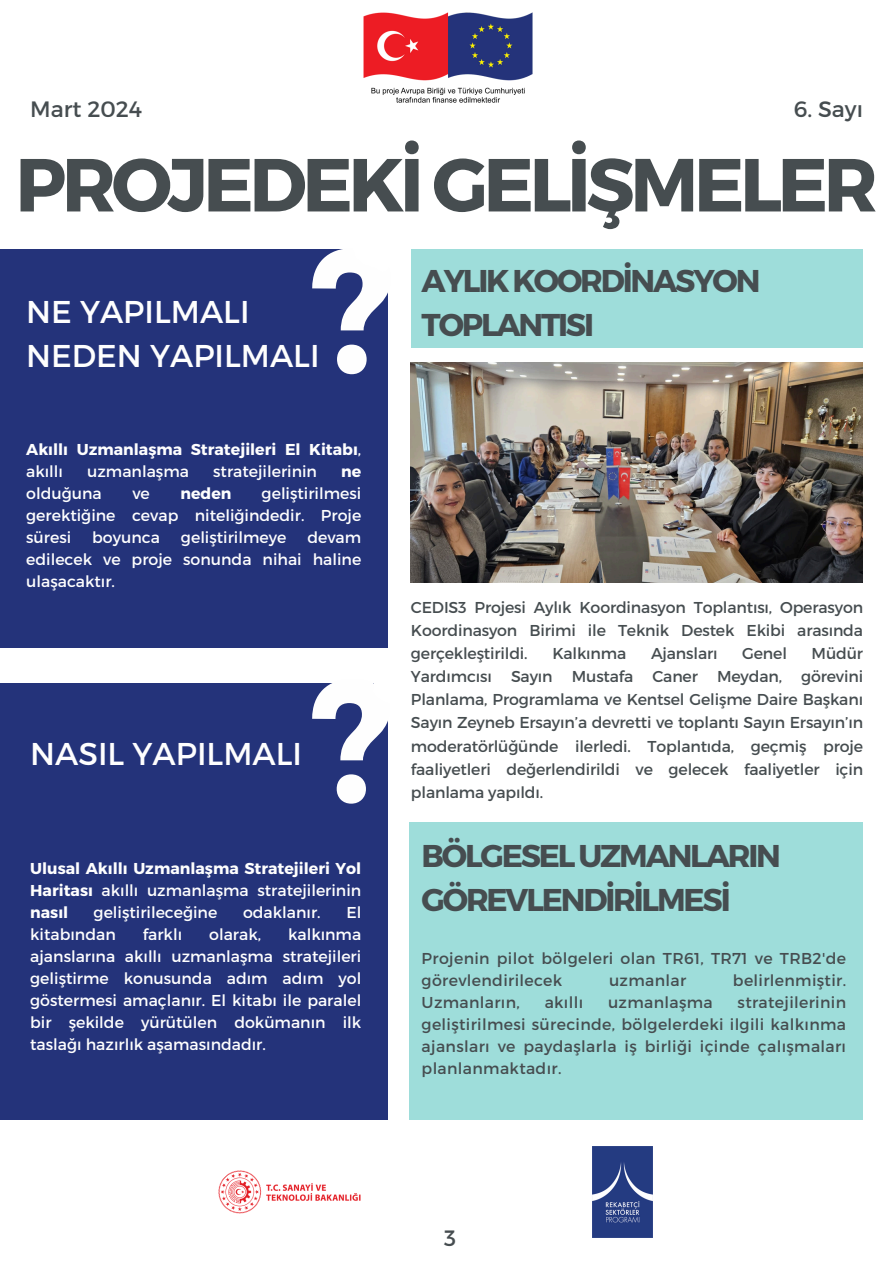
<style>
.page{position:relative;width:893px;height:1263px;background:#fff}
.page>*{position:absolute;margin:0;border:0;box-sizing:border-box;transform-origin:0 0}
.t1{font:700 177.23px "Montserrat";color:#fefefe}
.t2{font:700 175.2px "Montserrat";color:#fefefe}
.t3{font:700 75px "Montserrat";letter-spacing:-.06em;color:#464d50}
.t4{font:700 31.5px/43.9px "Montserrat";letter-spacing:-.07em;color:#464d50}
.t5{font:31.5px/43.9px "Montserrat";color:#fefefe}
.t6{font:22.2px "Montserrat";color:#464d50}
.t7{font:15.75px/23.1px "Montserrat";letter-spacing:.02em;color:#464d50;text-align:justify}
.t8{font:15.75px/21.9px "Montserrat";color:#fefefe;text-align:justify}
.t9{font:700 15.75px/21.9px "Montserrat";color:#fefefe}
.t10{font:15.75px "Montserrat";letter-spacing:-.01em;color:#464d50}
.s1{font-weight:400}
</style>
<div class="page">
<img style="left:411px;top:363px;width:452px;height:220px">
<div style="left:411px;top:249px;width:452px;height:99px;background:#9eddda"></div>
<img style="left:363px;top:12px;width:170px;height:91px">
<img style="left:218px;top:1170px;width:143px;height:44px">
<img style="left:592px;top:1146px;width:61px;height:91px">
<div style="left:0;top:249px;width:388px;height:399px;background:#24337a"></div>
<div style="left:0;top:683px;width:387px;height:436px;background:#24337a"></div>
<div style="left:410px;top:822px;width:453px;height:297px;background:#9eddda"></div>
<svg style="left:353px;top:249px;width:35px;height:18px"></svg>
<svg style="left:373px;top:683px;width:14px;height:20px"></svg>
<p class="t6" style="left:30px;top:94px;width:113px">Mart 2024</p>
<h4 class="t6" style="left:794px;top:94px;width:71px">6. Sayı</h4>
<p class="t3" style="left:15px;top:136px;width:864px">PROJEDEKİ GELİŞMELER</p>
<h3 class="t1" style="left:312px;top:194px;width:85px">?</h3>
<p class="t5" style="left:26px;top:289px;width:295px">NE YAPILMALI<br>NEDEN YAPILMALI</p>
<p class="t4" style="left:421px;top:257px;width:340px">AYLIK KOORDİNASYON<br>TOPLANTISI</p>
<p class="t9" style="left:26px;top:437px;width:336px">Akıllı Uzmanlaşma Stratejileri El Kitabı<span class="s1">, akıllı</span></p>
<p class="t8" style="left:87px;top:459px;width:103px">uzmanlaşma</p>
<p class="t8" style="left:213px;top:459px;width:105px">stratejilerinin</p>
<p class="t9" style="left:341px;top:459px;width:22px">ne</p>
<p class="t8" style="left:26px;top:481px;width:77px">olduğuna</p>
<p class="t8" style="left:132px;top:481px;width:19px">ve</p>
<p class="t9" style="left:180px;top:481px;width:52px">neden</p>
<p class="t8" style="left:26px;top:481px;width:336px;text-indent:235px">geliştirilmesi gerektiğine cevap niteliğindedir. Proje süresi</p>
<p class="t8" style="left:92px;top:525px;width:69px">boyunca</p>
<p class="t8" style="left:181px;top:525px;width:107px">geliştirilmeye</p>
<p class="t8" style="left:26px;top:525px;width:336px;text-indent:281px">devam edilecek ve proje sonunda nihai haline ulaşacaktır.</p>
<p class="t5" style="left:30px;top:730px;width:273px">NASIL YAPILMALI</p>
<p class="t2" style="left:312px;top:626px;width:84px">?</p>
<p class="t9" style="left:30px;top:857px;width:332px;text-align:justify">Ulusal Akıllı Uzmanlaşma Stratejileri Yol Haritası <span class="s1">akıllı uzmanlaşma stratejilerinin </span>nasıl</p>
<p class="t8" style="left:94px;top:900px;width:125px">geliştirileceğine</p>
<p class="t8" style="left:243px;top:900px;width:79px">odaklanır.</p>
<p class="t8" style="left:346px;top:900px;width:16px">El</p>
<p class="t8" style="left:30px;top:922px;width:87px">kitabından</p>
<p class="t8" style="left:143px;top:922px;width:41px">farklı</p>
<p class="t8" style="left:209px;top:922px;width:53px">olarak,</p>
<p class="t8" style="left:30px;top:922px;width:332px;text-indent:258px">kalkınma ajanslarına akıllı uzmanlaşma stratejileri geliştirme konusunda adım adım yol göstermesi amaçlanır. El kitabı ile paralel bir şekilde yürütülen dokümanın ilk taslağı hazırlık aşamasındadır.</p>
<h2 class="t7" style="left:411px;top:595px;width:453px">CEDIS3 Projesi Aylık Koordinasyon Toplantısı, Operasyon Koordinasyon Birimi ile Teknik Destek Ekibi arasında gerçekleştirildi.</h2>
<h2 class="t10" style="left:552px;top:643px;width:76px">Kalkınma</h2>
<h2 class="t10" style="left:651px;top:643px;width:68px">Ajansları</h2>
<h2 class="t7" style="left:742px;top:641px;width:46px">Genel</h2>
<h2 class="t7" style="left:411px;top:641px;width:453px;text-indent:401px">Müdür Yardımcısı Sayın Mustafa Caner Meydan, görevini Planlama, Programlama ve Kentsel Gelişme Daire Başkanı Sayın Zeyneb Ersayın’a devretti ve toplantı Sayın Ersayın’ın moderatörlüğünde ilerledi. Toplantıda, geçmiş proje faaliyetleri değerlendirildi ve gelecek faaliyetler için planlama yapıldı.</h2>
<h3 class="t4" style="left:421px;top:832px;width:361px">BÖLGESEL UZMANLARIN<br>GÖREVLENDİRİLMESİ</h3>
<p class="t7" style="left:421px;top:947px;width:426px;line-height:21.9px">Projenin pilot bölgeleri olan TR61, TR71 ve TRB2'de görevlendirilecek</p>
<p class="t7" style="left:609px;top:968px;width:79px">uzmanlar</p>
<p class="t7" style="left:733px;top:968px;width:115px">belirlenmiştir.</p>
<p class="t7" style="left:421px;top:991px;width:426px;line-height:21.9px;text-indent:316px">stratejilerinin geliştirilmesi sürecinde, bölgelerdeki ilgili kalkınma ajansları ve paydaşlarla iş birliği içinde çalışmaları planlanmaktadır.</p>
<p class="t7" style="left:421px;top:990px;width:100px">Uzmanların,</p>
<p class="t7" style="left:545px;top:990px;width:40px">akıllı</p>
<p class="t7" style="left:608px;top:990px;width:106px">uzmanlaşma</p>
<h3 class="t6" style="left:444px;top:1224px;width:13px">3</h3>
</div>
